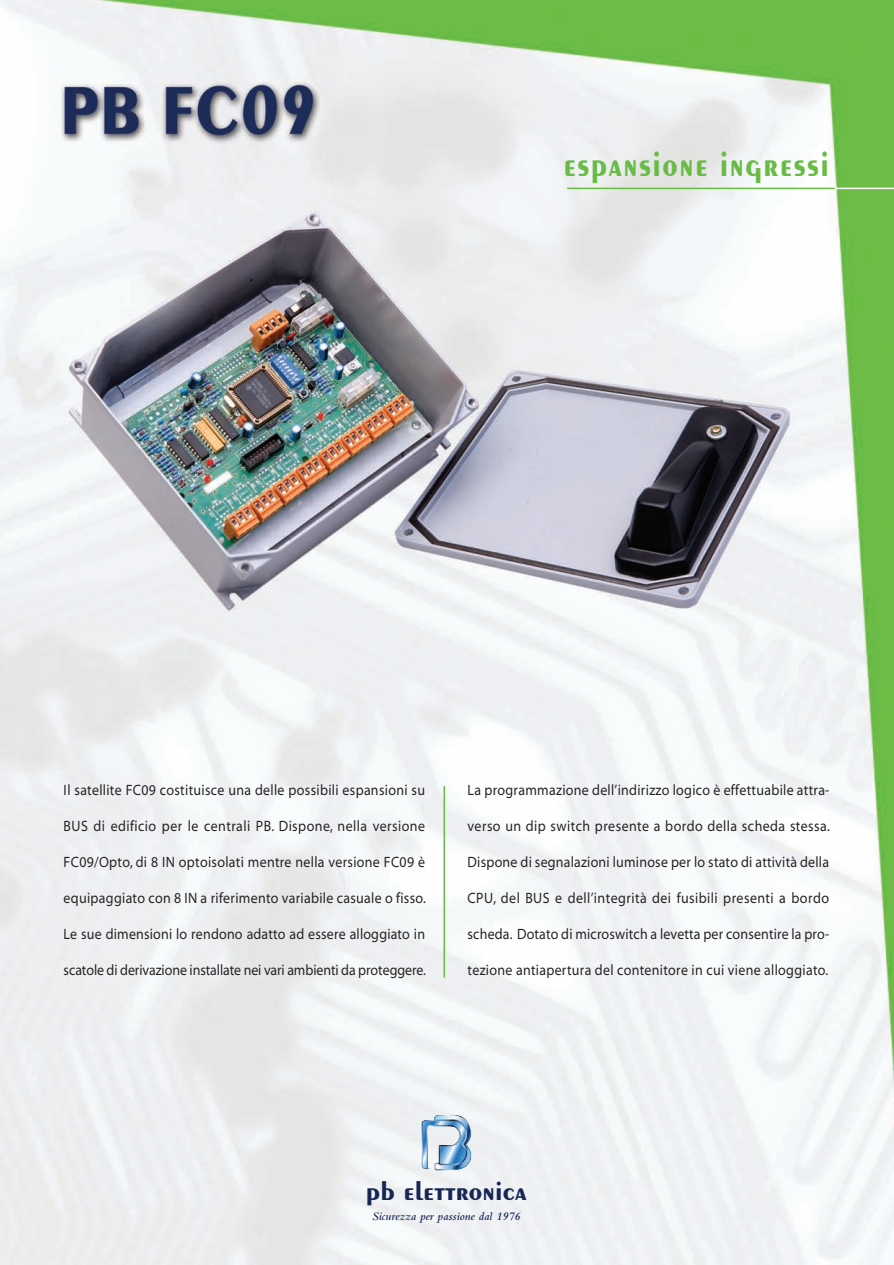
<style>
.page{position:relative;width:894px;height:1265px;background:#fff}
.page>*{position:absolute;margin:0;border:0;box-sizing:border-box;transform-origin:0 0}
.t1{font:700 36px "Peignot";letter-spacing:.05em;color:#68bc45;scale:.85 1}
.t2{font:700 27px "Peignot";letter-spacing:.005em;color:#172754}
.t3{font:15px "Myriad MM.215.wt.700.wd";letter-spacing:.025em;color:#231f20;scale:.85 1}
.t4{font:15px "Myriad MM.215.wt.700.wd";letter-spacing:-.005em;color:#231f20;scale:.85 1}
.t5{font:italic 600 12px "Bembo";color:#172754}
</style>
<div class="page">
<img style="left:0;top:0;width:894px;height:1264px">
<img style="left:421px;top:1114px;width:51px;height:56px">
<hr style="left:443px;top:786px;width:2px;height:191px;background:#68bc45">
<hr style="left:829px;top:188px;width:65px;height:1px;background:#fff">
<hr style="left:567px;top:188px;width:268px;height:1px;background:#68bc45">
<h1 class="t1" style="left:564px;top:151px;width:314px">espansione ingressi</h1>
<p class="t3" style="left:64px;top:784px;width:427px">Il satellite FC09 costituisce una delle possibili espansioni su</p>
<p class="t3" style="left:64px;top:820px;width:427px">BUS di edificio per le centrali PB. Dispone, nella versione</p>
<p class="t3" style="left:64px;top:856px;width:427px">FC09/Opto, di 8 IN optoisolati mentre nella versione FC09 è</p>
<p class="t3" style="left:64px;top:892px;width:428px">equipaggiato con 8 IN a riferimento variabile casuale o fisso.</p>
<p class="t3" style="left:64px;top:928px;width:427px">Le sue dimensioni lo rendono adatto ad essere alloggiato in</p>
<p class="t4" style="left:64px;top:964px;width:428px">scatole di derivazione installate nei vari ambienti da proteggere.</p>
<p class="t3" style="left:468px;top:784px;width:427px">La programmazione dell’indirizzo logico è effettuabile attra-</p>
<p class="t3" style="left:468px;top:820px;width:428px">verso un dip switch presente a bordo della scheda stessa.</p>
<p class="t3" style="left:468px;top:856px;width:427px">Dispone di segnalazioni luminose per lo stato di attività della</p>
<p class="t3" style="left:468px;top:892px;width:427px">CPU, del BUS e dell’integrità dei fusibili presenti a bordo</p>
<p class="t3" style="left:468px;top:928px;width:427px">scheda. Dotato di microswitch a levetta per consentire la pro-</p>
<p class="t3" style="left:468px;top:964px;width:426px">tezione antiapertura del contenitore in cui viene alloggiato.</p>
<h2 class="t2" style="left:366px;top:1180px;width:162px">pb elettronica</h2>
<p class="t5" style="left:372px;top:1211px;width:150px">Sicurezza per passione dal 1976</p>
</div>
